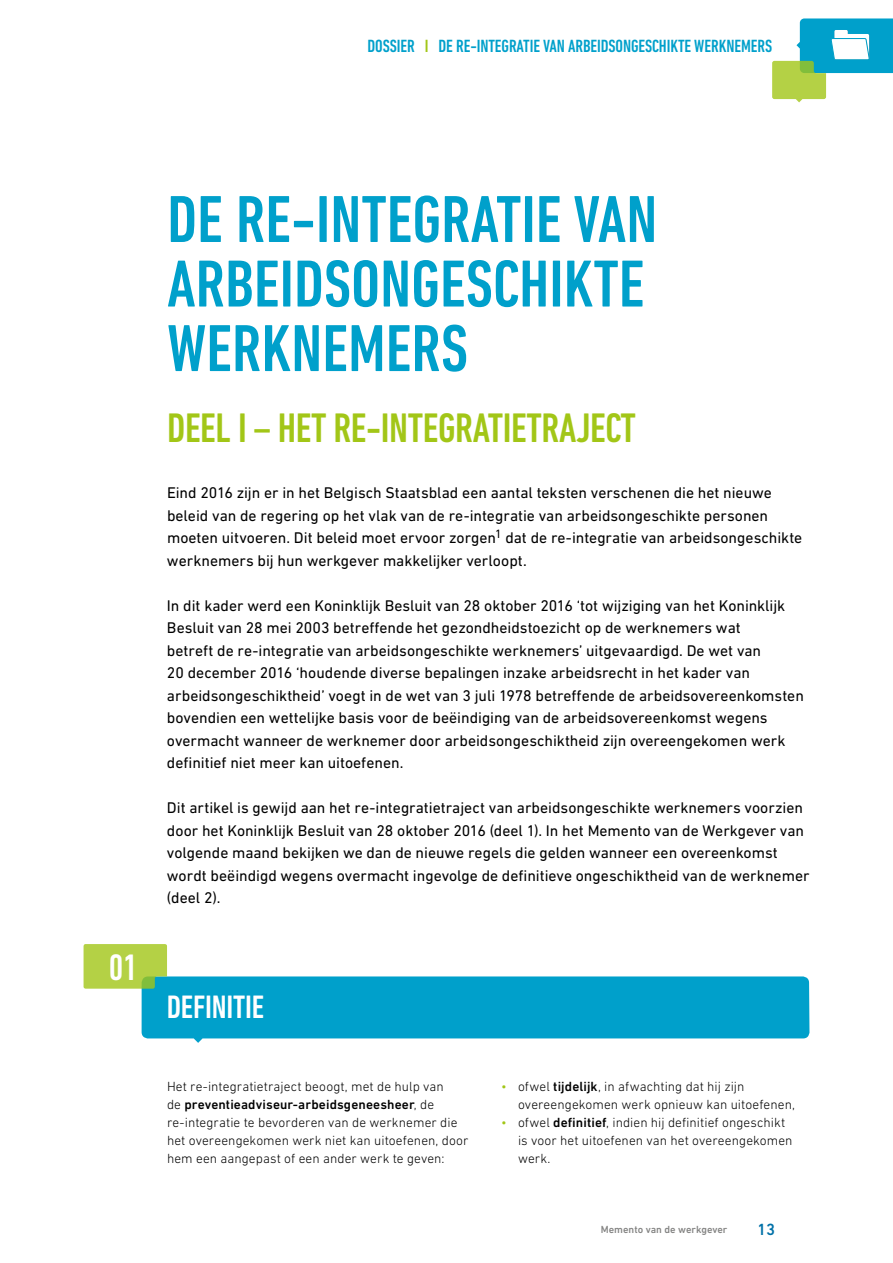
<style>
.page{position:relative;width:893px;height:1263px;background:#fff}
.page>*{position:absolute;margin:0;border:0;box-sizing:border-box;transform-origin:0 0}
.t1{font:500 condensed 67.5px/64.5px "DIN Next LT Pro";color:#00a0cb}
.t2{font:500 condensed 42px "DIN Next LT Pro";letter-spacing:-.01em;color:#a2c617}
.t3{font:500 condensed 37.5px "DIN Next LT Pro";color:#fff}
.t4{font:500 condensed 33px "DIN Next LT Pro";letter-spacing:-.005em;color:#fff}
.t5{font:500 condensed 18px "DIN Next LT Pro";letter-spacing:-.005em;color:#00a0cb}
.t6{font:500 16.5px "DIN Next LT Pro";color:#0071a8}
.t7{font:15.75px/22.5px "DIN Next LT Pro";color:#000}
.t8{font:300 13.5px/18px "DIN Next LT Pro";letter-spacing:.005em;color:#000}
.t9{font:500 10.5px "DIN Next LT Pro";color:#858584}
.s1{color:#a2c617}
.s2{font-weight:500}
</style>
<div class="page">
<svg style="left:84px;top:944px;width:725px;height:99px"></svg>
<svg style="left:772px;top:18px;width:121px;height:84px"></svg>
<p class="t5" style="left:368px;top:36px;width:406px">DOSSIER <span class="s1">I</span> DE RE-INTEGRATIE VAN ARBEIDSONGESCHIKTE WERKNEMERS</p>
<h3 class="t3" style="left:109px;top:946px;width:31px">01</h3>
<h1 class="t1" style="left:167px;top:187px;width:492px">DE RE-INTEGRATIE VAN<br>ARBEIDSONGESCHIKTE<br>WERKNEMERS</h1>
<h2 class="t2" style="left:167px;top:404px;width:470px">DEEL I – HET RE-INTEGRATIETRAJECT</h2>
<p class="t7" style="left:167px;top:481px;width:637px">Eind 2016 zijn er in het Belgisch Staatsblad een aantal teksten verschenen die het nieuwe beleid van de regering op het vlak van de re-integratie van arbeidsongeschikte personen moeten uitvoeren. Dit beleid moet ervoor zorgen<sup>1</sup> dat de re-integratie van arbeidsongeschikte werknemers bij hun werkgever makkelijker verloopt.</p>
<p class="t7" style="left:167px;top:594px;width:638px">In dit kader werd een Koninklijk Besluit van 28 oktober 2016 ‘tot wijziging van het Koninklijk Besluit van 28 mei 2003 betreffende het gezondheidstoezicht op de werknemers wat<br>betreft de re-integratie van arbeidsongeschikte werknemers’ uitgevaardigd. De wet van<br>20 december 2016 ‘houdende diverse bepalingen inzake arbeidsrecht in het kader van arbeidsongeschiktheid’ voegt in de wet van 3 juli 1978 betreffende de arbeidsovereenkomsten bovendien een wettelijke basis voor de beëindiging van de arbeidsovereenkomst wegens overmacht wanneer de werknemer door arbeidsongeschiktheid zijn overeengekomen werk definitief niet meer kan uitoefenen.</p>
<p class="t7" style="left:167px;top:796px;width:644px">Dit artikel is gewijd aan het re-integratietraject van arbeidsongeschikte werknemers voorzien door het Koninklijk Besluit van 28 oktober 2016 (deel 1). In het Memento van de Werkgever van volgende maand bekijken we dan de nieuwe regels die gelden wanneer een overeenkomst wordt beëindigd wegens overmacht ingevolge de definitieve ongeschiktheid van de werknemer (deel 2).</p>
<h3 class="t4" style="left:167px;top:988px;width:99px">DEFINITIE</h3>
<p class="t8" style="left:167px;top:1078px;width:303px">Het re-integratietraject beoogt, met de hulp van<br>de <span class="s2">preventieadviseur-arbeidsgeneesheer</span>, de re-integratie te bevorderen van de werknemer die het overeengekomen werk niet kan uitoefenen, door hem een aangepast of een ander werk te geven:</p>
<p class="t8" style="left:518px;top:1078px;width:279px;text-indent:-17px"><span class="s1">•</span> ofwel <span class="s2">tijdelijk</span>, in afwachting dat hij zijn overeengekomen werk opnieuw kan uitoefenen,</p>
<p class="t8" style="left:518px;top:1114px;width:276px;text-indent:-17px"><span class="s1">•</span> ofwel <span class="s2">definitief</span>, indien hij definitief ongeschikt is voor het uitoefenen van het overeengekomen werk.</p>
<p class="t9" style="left:601px;top:1224px;width:128px">Memento van de werkgever</p>
<p class="t6" style="left:757px;top:1220px;width:20px">13</p>
</div>
